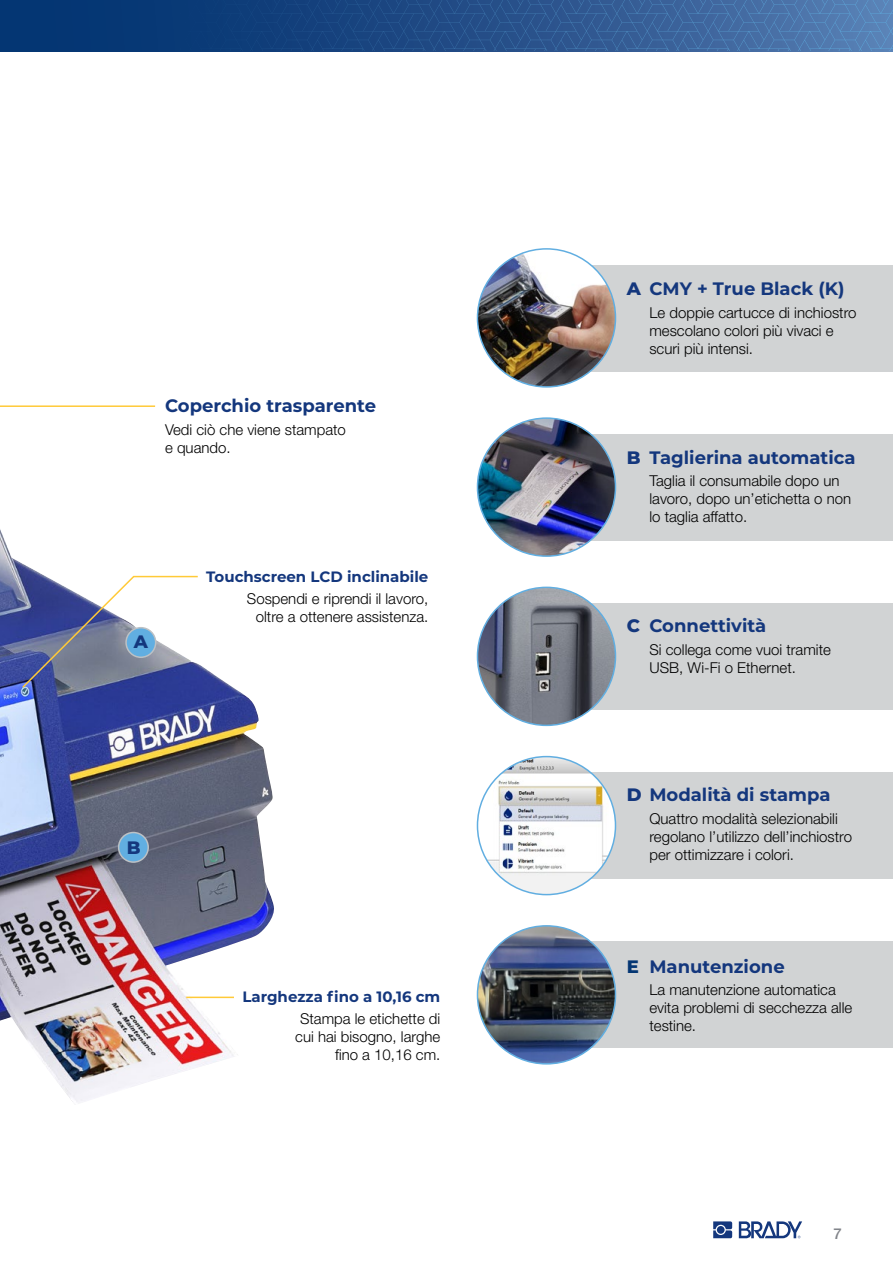
<style>
.page{position:relative;width:893px;height:1263px;background:#fff}
.page>*{position:absolute;margin:0;border:0;box-sizing:border-box;transform-origin:0 0}
.t1{font:700 18px "Montserrat";color:#14377d}
.t2{font:800 18px "Montserrat";color:#14377d}
.t3{font:800 18px "Montserrat";color:#043673}
.t4{font:300 15px/18px "Helvetica Neue LT Pro";color:#000}
.t5{font:700 15px "Montserrat";color:#14377d}
.t6{font:500 15px "Helvetica Neue LT Pro";color:#81848a}
.s1{font-weight:800}
</style>
<div class="page">
<svg style="left:0;top:0;width:893px;height:51px;background:#25528b"></svg>
<svg style="left:713px;top:1221px;width:19px;height:17px"></svg>
<div style="left:717px;top:1226px;width:8px;height:8px;background:#14377d;border-radius:50%"></div>
<svg style="left:739px;top:1221px;width:63px;height:17px"></svg>
<img style="left:0;top:529px;width:274px;height:574px">
<svg style="left:21px;top:575px;width:178px;height:114px"></svg>
<hr style="left:186px;top:996px;width:48px;height:2px;background:#ffca38">
<svg style="left:0;top:405px;width:156px;height:2px"></svg>
<div style="left:126px;top:628px;width:30px;height:29px;background:#61aee1;border-radius:50%"></div>
<div style="left:125px;top:627px;width:31px;height:31px;border:2px solid #bcc1c5;border-radius:50%"></div>
<div style="left:119px;top:832px;width:29px;height:30px;background:#61aee1;border-radius:50%"></div>
<div style="left:118px;top:832px;width:31px;height:31px;border:2px solid #bcc1c5;border-radius:50%"></div>
<div style="left:554px;top:265px;width:339px;height:106px;background:#d1d3d4"></div>
<div style="left:554px;top:434px;width:339px;height:106px;background:#d1d3d4"></div>
<div style="left:554px;top:603px;width:339px;height:107px;background:#d1d3d4"></div>
<div style="left:554px;top:772px;width:339px;height:107px;background:#d1d3d4"></div>
<div style="left:554px;top:941px;width:339px;height:107px;background:#d1d3d4"></div>
<img style="left:477px;top:249px;width:138px;height:138px;border-radius:69px">
<img style="left:477px;top:418px;width:138px;height:138px;border-radius:69px">
<img style="left:477px;top:757px;width:138px;height:138px;border-radius:69px">
<img style="left:477px;top:926px;width:138px;height:138px;border-radius:69px">
<img style="left:477px;top:587px;width:138px;height:138px;border-radius:69px">
<p class="t1" style="left:165px;top:393px;width:213px">Coperchio trasparente</p>
<p class="t4" style="left:165px;top:420px;width:182px">Vedi ciò che viene stampato e quando.</p>
<p class="t2" style="left:134px;top:628px;width:16px">A</p>
<p class="t5" style="left:206px;top:566px;width:224px">Touchscreen LCD inclinabile</p>
<p class="t4" style="left:247px;top:590px;width:183px;text-align:center">Sospendi e riprendi il lavoro, oltre a ottenere assistenza.</p>
<p class="t2" style="left:127px;top:834px;width:15px">B</p>
<p class="t5" style="left:242px;top:986px;width:199px">Larghezza fino a 10,16 cm</p>
<p class="t4" style="left:295px;top:1010px;width:147px;text-align:right">Stampa le etichette di cui hai bisogno, larghe fino a 10,16 cm.</p>
<p class="t2" style="left:627px;top:276px;width:16px">A</p>
<p class="t1" style="left:649px;top:276px;width:197px">CMY + True Black (K)</p>
<p class="t4" style="left:649px;top:303px;width:209px">Le doppie cartucce di inchiostro mescolano colori più vivaci e scuri più intensi.</p>
<p class="t2" style="left:627px;top:444px;width:15px">B</p>
<p class="t1" style="left:649px;top:444px;width:208px">Taglierina automatica</p>
<p class="t4" style="left:649px;top:472px;width:203px">Taglia il consumabile dopo un lavoro, dopo un’etichetta o non lo taglia affatto.</p>
<p class="t2" style="left:627px;top:612px;width:15px">C</p>
<p class="t1" style="left:649px;top:613px;width:118px">Connettività</p>
<p class="t4" style="left:649px;top:640px;width:183px">Si collega come vuoi tramite<br>USB, Wi-Fi o Ethernet.</p>
<p class="t1" style="left:627px;top:782px;width:205px"><span class="s1">D</span> Modalità di stampa</p>
<p class="t4" style="left:649px;top:809px;width:204px">Quattro modalità selezionabili regolano l’utilizzo dell’inchiostro per ottimizzare i colori.</p>
<p class="t3" style="left:627px;top:953px;width:14px">E</p>
<p class="t1" style="left:649px;top:953px;width:137px">Manutenzione</p>
<p class="t4" style="left:649px;top:980px;width:204px">La manutenzione automatica evita problemi di secchezza alle testine.</p>
<p class="t6" style="left:834px;top:1224px;width:10px">7</p>
</div>
